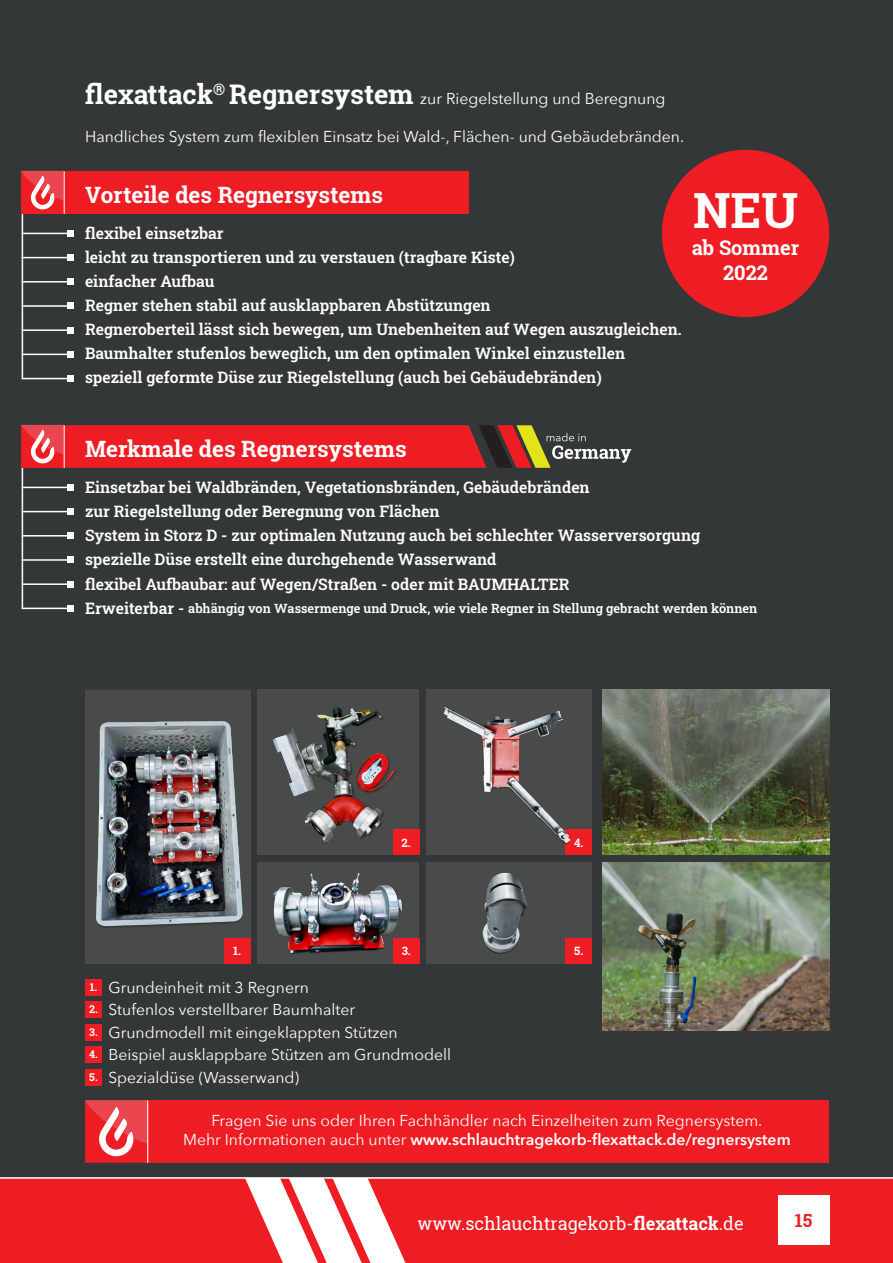
<style>
.page{position:relative;width:893px;height:1263px;background:#fff}
.page>*{position:absolute;margin:0;border:0;box-sizing:border-box;transform-origin:0 0}
.t1{font:700 48.45px "Roboto Slab";color:#fff}
.t2{font:700 22.5px "Roboto Slab";color:#fff}
.t3{font:700 20.25px/24.3px "Roboto Slab";color:#fff;text-align:center}
.t4{font:18px "Roboto Slab";color:#fff}
.t5{font:700 18px "Roboto Slab";color:#ee1d23}
.t6{font:600 15.75px/24px "Roboto Slab";color:#fff}
.t7{font:15.75px/22.5px "Avenir Next";color:#fff}
.t8{font:600 12.75px "Roboto Slab";color:#fff}
.t9{font:700 11.55px "Roboto Slab";color:#fff}
.t10{font:700 10.8px/22.5px "Roboto Slab";color:#fff;text-align:justify}
.s1{font-family:"Roboto Slab";font-weight:700;font-size:27px}
.s2{font-size:15.75px}
.s3{font-weight:600}
.s4{font-weight:700}
</style>
<div class="page">
<div style="left:0;top:0;width:893px;height:1178px;background:#343738"></div>
<div style="left:662px;top:150px;width:167px;height:167px;background:#ee1d23;border-radius:50%"></div>
<hr style="left:22px;top:233px;width:48px;height:1px;background:#fff">
<svg style="left:67px;top:230px;width:6px;height:6px"></svg>
<hr style="left:22px;top:487px;width:48px;height:1px;background:#fff">
<svg style="left:67px;top:484px;width:6px;height:6px"></svg>
<hr style="left:22px;top:214px;width:1px;height:165px;background:#fff">
<hr style="left:22px;top:468px;width:1px;height:140px;background:#fff">
<hr style="left:22px;top:257px;width:48px;height:1px;background:#fff">
<svg style="left:67px;top:255px;width:6px;height:6px"></svg>
<hr style="left:22px;top:511px;width:48px;height:1px;background:#fff">
<svg style="left:67px;top:509px;width:6px;height:6px"></svg>
<hr style="left:22px;top:305px;width:48px;height:2px;background:#fff">
<svg style="left:67px;top:303px;width:6px;height:6px"></svg>
<hr style="left:22px;top:559px;width:48px;height:2px;background:#fff">
<svg style="left:67px;top:557px;width:6px;height:6px"></svg>
<hr style="left:22px;top:281px;width:48px;height:2px;background:#fff">
<svg style="left:67px;top:279px;width:6px;height:6px"></svg>
<hr style="left:22px;top:535px;width:48px;height:1px;background:#fff">
<svg style="left:67px;top:533px;width:6px;height:6px"></svg>
<hr style="left:22px;top:329px;width:48px;height:2px;background:#fff">
<svg style="left:67px;top:327px;width:6px;height:6px"></svg>
<hr style="left:22px;top:583px;width:48px;height:2px;background:#fff">
<svg style="left:67px;top:581px;width:6px;height:6px"></svg>
<hr style="left:22px;top:354px;width:48px;height:1px;background:#fff">
<svg style="left:67px;top:351px;width:6px;height:6px"></svg>
<hr style="left:22px;top:608px;width:48px;height:1px;background:#fff">
<svg style="left:67px;top:605px;width:6px;height:6px"></svg>
<hr style="left:22px;top:378px;width:48px;height:1px;background:#fff">
<svg style="left:67px;top:376px;width:6px;height:6px"></svg>
<div style="left:21px;top:171px;width:448px;height:43px;background:#ee1d23"></div>
<svg style="left:21px;top:171px;width:43px;height:43px"></svg>
<hr style="left:64px;top:171px;width:1px;height:43px;background:#fff">
<svg style="left:21px;top:425px;width:610px;height:43px;background:#ca2e2e"></svg>
<hr style="left:64px;top:425px;width:1px;height:43px;background:#fff">
<div style="left:85px;top:690px;width:165px;height:273px;background:#494b4b"></div>
<img style="left:96px;top:721px;width:147px;height:207px">
<div style="left:258px;top:690px;width:161px;height:165px;background:#494b4b"></div>
<img style="left:273px;top:707px;width:124px;height:137px">
<div style="left:427px;top:690px;width:165px;height:165px;background:#494b4b"></div>
<img style="left:602px;top:690px;width:227px;height:165px">
<img style="left:602px;top:862px;width:227px;height:168px">
<div style="left:427px;top:862px;width:165px;height:101px;background:#494b4b"></div>
<img style="left:482px;top:872px;width:46px;height:82px">
<div style="left:258px;top:862px;width:161px;height:101px;background:#494b4b"></div>
<img style="left:273px;top:873px;width:130px;height:81px">
<div style="left:224px;top:938px;width:26px;height:25px;background:#ee1d23"></div>
<div style="left:85px;top:979px;width:17px;height:16px;background:#ee1d23"></div>
<div style="left:85px;top:1001px;width:17px;height:17px;background:#ee1d23"></div>
<div style="left:85px;top:1024px;width:17px;height:16px;background:#ee1d23"></div>
<div style="left:85px;top:1046px;width:17px;height:17px;background:#ee1d23"></div>
<div style="left:85px;top:1069px;width:17px;height:16px;background:#ee1d23"></div>
<div style="left:393px;top:829px;width:26px;height:26px;background:#ee1d23"></div>
<div style="left:566px;top:829px;width:26px;height:26px;background:#ee1d23"></div>
<div style="left:393px;top:938px;width:26px;height:25px;background:#ee1d23"></div>
<div style="left:566px;top:938px;width:26px;height:25px;background:#ee1d23"></div>
<img style="left:443px;top:707px;width:128px;height:145px">
<div style="left:145px;top:1101px;width:684px;height:62px;background:#ee1d23"></div>
<svg style="left:85px;top:1101px;width:62px;height:62px;background:#ee5259"></svg>
<hr style="left:147px;top:1101px;width:1px;height:62px;background:#fff">
<div style="left:0;top:1177px;width:893px;height:86px;background:#ee1d23"></div>
<div style="left:778px;top:1195px;width:51px;height:50px;background:#fff"></div>
<svg style="left:245px;top:1178px;width:166px;height:85px"></svg>
<p class="t7" style="left:85px;top:87px;width:582px"><span class="s1">flexattack</span><sup>®</sup> <span class="s1">Regnersystem</span> zur Riegelstellung und Beregnung</p>
<p class="t7" style="left:85px;top:124px;width:601px">Handliches System zum flexiblen Einsatz bei Wald-, Flächen- und Gebäudebränden.</p>
<h2 class="t2" style="left:85px;top:179px;width:300px">Vorteile des Regnersystems</h2>
<p class="t6" style="left:85px;top:221px;width:598px">flexibel einsetzbar<br>leicht zu transportieren und zu verstauen (tragbare Kiste)<br>einfacher Aufbau<br>Regner stehen stabil auf ausklappbaren Abstützungen<br>Regneroberteil lässt sich bewegen, um Unebenheiten auf Wegen auszugleichen.<br>Baumhalter stufenlos beweglich, um den optimalen Winkel einzustellen speziell geformte Düse zur Riegelstellung (auch bei Gebäudebränden)</p>
<h1 class="t1" style="left:693px;top:178px;width:106px">NEU</h1>
<p class="t3" style="left:692px;top:236px;width:109px">ab Sommer<br>2022</p>
<h2 class="t2" style="left:85px;top:433px;width:323px">Merkmale des Regnersystems</h2>
<p class="t6" style="left:85px;top:475px;width:617px">Einsetzbar bei Waldbränden, Vegetationsbränden, Gebäudebränden<br>zur Riegelstellung oder Beregnung von Flächen<br>System in Storz D - zur optimalen Nutzung auch bei schlechter Wasserversorgung spezielle Düse erstellt eine durchgehende Wasserwand<br>flexibel Aufbaubar: auf Wegen/Straßen - oder mit BAUMHALTER</p>
<p class="t8" style="left:85px;top:600px;width:674px"><span class="s2">Erweiterbar -</span> abhängig von Wassermenge und Druck, wie viele Regner in Stellung gebracht werden können</p>
<p class="t9" style="left:402px;top:834px;width:11px">2.</p>
<p class="t9" style="left:574px;top:834px;width:11px">4.</p>
<p class="t10" style="left:89px;top:975px;width:10px">1.<br>2.<br>3.<br>4.<br>5.</p>
<p class="t9" style="left:402px;top:943px;width:11px">3.</p>
<p class="t9" style="left:574px;top:943px;width:11px">5.</p>
<p class="t7" style="left:108px;top:975px;width:344px">Grundeinheit mit 3 Regnern<br>Stufenlos verstellbarer Baumhalter Grundmodell mit eingeklappten Stützen Beispiel ausklappbare Stützen am Grundmodell Spezialdüse (Wasserwand)</p>
<p class="t7" style="left:183px;top:1110px;width:609px;line-height:18.9px;text-align:center">Fragen Sie uns oder Ihren Fachhändler nach Einzelheiten zum Regnersystem.<br>Mehr Informationen auch unter <span class="s3">www.schlauchtragekorb-flexattack.de/regnersystem</span></p>
<p class="t9" style="left:233px;top:943px;width:10px">1.</p>
<p class="t4" style="left:417px;top:1211px;width:328px">www.schlauchtragekorb-<span class="s4">flexattack</span>.de</p>
<p class="t5" style="left:795px;top:1208px;width:19px">15</p>
</div>
